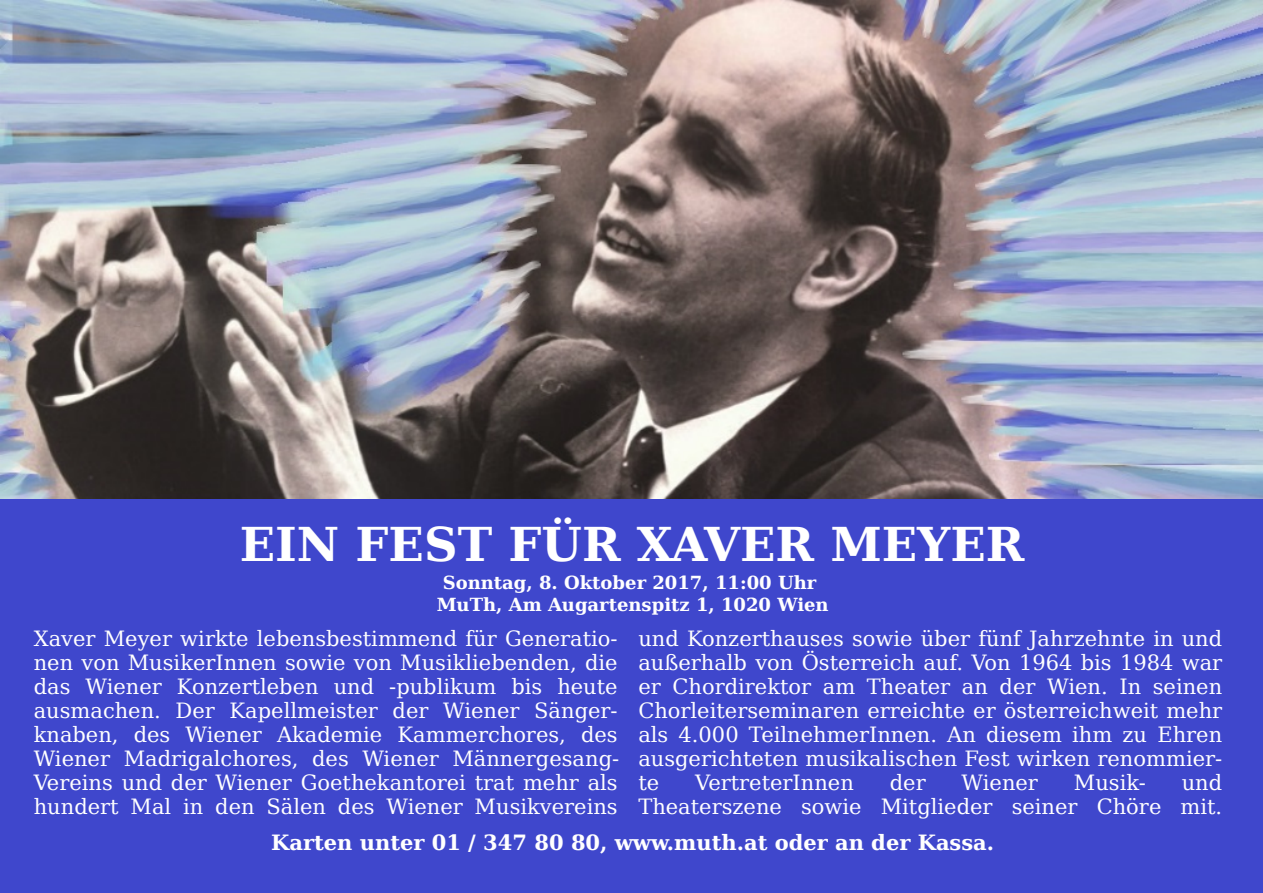
<style>
.page{position:relative;width:1263px;height:893px;background:#fff}
.page>*{position:absolute;margin:0;border:0;box-sizing:border-box;transform-origin:0 0}
.t1{font:700 46.5px "Bitstream Vera Serif";color:#fff}
.t2{font:21px/24px "Bitstream Vera Serif";color:#fff;text-align:justify}
.t3{font:700 21px "Bitstream Vera Serif";color:#fff}
.t4{font:700 18px/22.5px "Bitstream Vera Serif";color:#fff;text-align:center}
</style>
<div class="page">
<img style="left:0;top:0;width:1263px;height:499px">
<div style="left:0;top:633px;width:1263px;height:126px;background:#3f47cc"></div>
<div style="left:0;top:759px;width:1263px;height:134px;background:#3f47cc"></div>
<div style="left:0;top:499px;width:1263px;height:134px;background:#3f47cc"></div>
<h1 class="t1" style="left:240px;top:518px;width:786px">EIN FEST FÜR XAVER MEYER</h1>
<p class="t4" style="left:437px;top:571px;width:394px">Sonntag, 8. Oktober 2017, 11:00 Uhr<br>MuTh, Am Augartenspitz 1, 1020 Wien</p>
<p class="t2" style="left:34px;top:627px;width:587px">Xaver Meyer wirkte lebensbestimmend für Generatio&shy;nen von MusikerInnen sowie von Musikliebenden, die das Wiener Konzertleben und -publikum bis heute ausmachen. Der Kapellmeister der Wiener Sänger&shy;knaben, des Wiener Akademie Kammerchores, des Wiener Madrigalchores, des Wiener Männergesang-Vereins und der Wiener Goethekantorei trat mehr als hundert Mal in den Sälen des Wiener Musikvereins</p>
<p class="t2" style="left:638px;top:627px;width:585px">und Konzerthauses sowie über fünf Jahrzehnte in und außerhalb von Österreich auf. Von 1964 bis 1984 war er Chordirektor am Theater an der Wien. In seinen Chorleiterseminaren erreichte er österreichweit mehr als 4.000 TeilnehmerInnen. An diesem ihm zu Ehren ausgerichteten musikalischen Fest wirken renommier&shy;te</p>
<p class="t2" style="left:638px;top:771px;width:585px;text-align:right">und<br>Theaterszene sowie Mitglieder seiner Chöre mit.</p>
<p class="t3" style="left:271px;top:830px;width:724px">Karten unter 01 / 347 80 80, www.muth.at oder an der Kassa.</p>
<p class="t2" style="left:695px;top:771px;width:160px">VertreterInnen</p>
<p class="t2" style="left:890px;top:771px;width:37px">der</p>
<p class="t2" style="left:962px;top:771px;width:78px">Wiener</p>
<p class="t2" style="left:1074px;top:771px;width:73px">Musik-</p>
</div>
